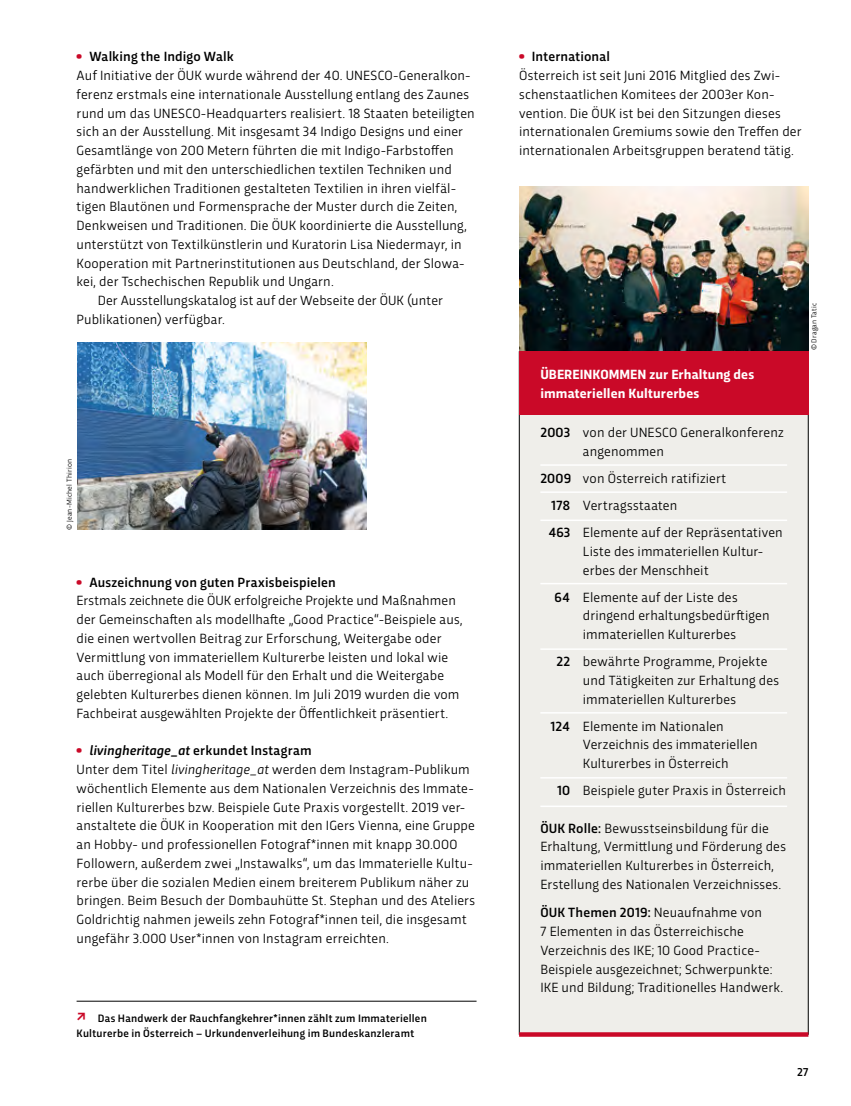
<style>
.page{position:relative;width:851px;height:1106px;background:#fff}
.page>*{position:absolute;margin:0;border:0;box-sizing:border-box;transform-origin:0 0}
.t1{font:13.95px/18.8px "Trasandina";letter-spacing:.01em;color:#000}
.t2{font:700 13.95px/18.8px "Trasandina";letter-spacing:.01em;color:#fff}
.t3{font:500 13.95px "Trasandina";letter-spacing:.01em;color:#000}
.t4{font:500 12px "Trasandina";color:#000}
.t5{font:500 11.25px/15px "Trasandina";letter-spacing:.02em;color:#000}
.t6{font:7.5px "Trasandina";letter-spacing:.025em;color:#000}
.s1{font-family:"Trasandina Ultra";font-weight:400;color:#ca0928}
.s2{font-family:"Trasandina Ultra";color:#ca0928}
.s3{font-weight:500}
.s4{font-weight:500;font-style:italic}
.s5{font-style:italic}
</style>
<div class="page">
<img style="left:519px;top:186px;width:289px;height:165px">
<img style="left:77px;top:343px;width:289px;height:187px">
<div style="left:519px;top:412px;width:289px;height:622px;background:#efeeea"></div>
<svg style="left:519px;top:1032px;width:289px;height:4px"></svg>
<div style="left:519px;top:351px;width:289px;height:63px;background:#ca0928"></div>
<hr style="left:540px;top:464px;width:247px;height:2px;background:#fff">
<hr style="left:540px;top:491px;width:247px;height:2px;background:#fff">
<hr style="left:540px;top:519px;width:247px;height:2px;background:#fff">
<hr style="left:540px;top:583px;width:247px;height:1px;background:#fff">
<hr style="left:540px;top:648px;width:247px;height:2px;background:#fff">
<hr style="left:540px;top:712px;width:247px;height:1px;background:#fff">
<hr style="left:540px;top:777px;width:247px;height:1px;background:#fff">
<hr style="left:540px;top:805px;width:247px;height:2px;background:#fff">
<hr style="left:77px;top:1000px;width:399px;height:1px;background:#000">
<p class="t3" style="left:77px;top:46px;width:159px"><span class="s1">•</span> Walking the Indigo Walk</p>
<p class="t1" style="left:77px;top:65px;width:395px">Auf Initiative der ÖUK wurde während der 40. UNESCO-Generalkon-</p>
<p class="t1" style="left:77px;top:84px;width:394px">ferenz erstmals eine internationale Ausstellung entlang des Zaunes</p>
<p class="t1" style="left:77px;top:102px;width:399px">rund um das UNESCO-Headquarters realisiert. 18 Staaten beteiligten</p>
<p class="t1" style="left:77px;top:121px;width:388px">sich an der Ausstellung. Mit insgesamt 34 Indigo Designs und einer</p>
<p class="t1" style="left:77px;top:140px;width:378px">Gesamtlänge von 200 Metern führten die mit Indigo-Farbstoffen</p>
<p class="t1" style="left:77px;top:159px;width:376px">gefärbten und mit den unterschiedlichen textilen Techniken und</p>
<p class="t1" style="left:77px;top:177px;width:381px">handwerklichen Traditionen gestalteten Textilien in ihren vielfäl-</p>
<p class="t1" style="left:77px;top:196px;width:382px">tigen Blautönen und Formensprache der Muster durch die Zeiten,</p>
<p class="t1" style="left:77px;top:215px;width:392px">Denkweisen und Traditionen. Die ÖUK koordinierte die Ausstellung,</p>
<p class="t1" style="left:77px;top:234px;width:386px">unterstützt von Textilkünstlerin und Kuratorin Lisa Niedermayr, in</p>
<p class="t1" style="left:77px;top:252px;width:389px">Kooperation mit Partnerinstitutionen aus Deutschland, der Slowa-</p>
<p class="t1" style="left:77px;top:271px;width:259px">kei, der Tschechischen Republik und Ungarn.</p>
<p class="t1" style="left:98px;top:290px;width:346px">Der Ausstellungskatalog ist auf der Webseite der ÖUK (unter</p>
<p class="t1" style="left:77px;top:309px;width:150px">Publikationen) verfügbar.</p>
<p class="t6" style="left:64px;top:530px;width:72px;rotate:-90deg">© Jean-Michel Thirion</p>
<p class="t1" style="left:77px;top:571px;width:387px"><span class="s2">•</span> <span class="s3">Auszeichnung von guten Praxisbeispielen<br></span>Erstmals zeichnete die ÖUK erfolgreiche Projekte und Maßnahmen der Gemeinschaften als modellhafte „Good Practice“-Beispiele aus, die einen wertvollen Beitrag zur Erforschung, Weitergabe oder Vermittlung von immateriellem Kulturerbe leisten und lokal wie auch überregional als Modell für den Erhalt und die Weitergabe gelebten Kulturerbes dienen können. Im Juli 2019 wurden die vom Fachbeirat ausgewählten Projekte der Öffentlichkeit präsentiert.</p>
<p class="t1" style="left:77px;top:740px;width:400px"><span class="s2">•</span> <span class="s4">livingheritage_at</span> <span class="s3">erkundet Instagram<br></span>Unter dem Titel <span class="s5">livingheritage_at</span> werden dem Instagram-Publikum wöchentlich Elemente aus dem Nationalen Verzeichnis des Immate&shy;riellen Kulturerbes bzw. Beispiele Gute Praxis vorgestellt. 2019 ver&shy;anstaltete die ÖUK in Kooperation mit den IGers Vienna, eine Gruppe an Hobby- und professionellen Fotograf*innen mit knapp 30.000<br>Followern, außerdem zwei „Instawalks“, um das Immaterielle Kultu&shy;rerbe über die sozialen Medien einem breiterem Publikum näher zu bringen. Beim Besuch der Dombauhütte St. Stephan und des Ateliers Goldrichtig nahmen jeweils zehn Fotograf*innen teil, die insgesamt ungefähr 3.000 User*innen von Instagram erreichten.</p>
<p class="t5" style="left:77px;top:1009px;width:352px;text-indent:21px">Das Handwerk der Rauchfangkehrer*innen zählt zum Immateriellen<br>Kulturerbe in Österreich – Urkundenverleihung im Bundeskanzleramt</p>
<p class="t1" style="left:519px;top:46px;width:284px"><span class="s2">•</span> <span class="s3">International<br></span>Österreich ist seit Juni 2016 Mitglied des Zwi&shy;schenstaatlichen Komitees der 2003er Kon&shy;vention. Die ÖUK ist bei den Sitzungen dieses internationalen Gremiums sowie den Treffen der internationalen Arbeitsgruppen beratend tätig.</p>
<p class="t2" style="left:540px;top:364px;width:215px">ÜBEREINKOMMEN zur Erhaltung des immateriellen Kulturerbes</p>
<p class="t1" style="left:583px;top:422px;width:202px;text-indent:-42px"><span class="s3">2003</span> von der UNESCO Generalkonferenz angenommen</p>
<p class="t1" style="left:548px;top:464px;width:236px;line-height:27px;text-indent:-8px"><span class="s3">2009</span> von Österreich ratifiziert<br><span class="s3">178</span> Vertragsstaaten<br><span class="s3">463</span> Elemente auf der Repräsentativen</p>
<p class="t1" style="left:583px;top:540px;width:182px">Liste des immateriellen Kultur&shy;erbes der Menschheit</p>
<p class="t1" style="left:583px;top:586px;width:188px;text-indent:-28px"><span class="s3">64</span> Elemente auf der Liste des dringend erhaltungsbedürftigen immateriellen Kulturerbes</p>
<p class="t1" style="left:583px;top:651px;width:198px;text-indent:-26px"><span class="s3">22</span> bewährte Programme, Projekte und Tätigkeiten zur Erhaltung des immateriellen Kulturerbes</p>
<p class="t1" style="left:583px;top:715px;width:176px;text-indent:-32px"><span class="s3">124</span> Elemente im Nationalen<br>Verzeichnis des immateriellen<br>Kulturerbes in Österreich</p>
<p class="t1" style="left:557px;top:780px;width:230px"><span class="s3">10</span> Beispiele guter Praxis in Österreich</p>
<p class="t1" style="left:540px;top:817px;width:247px"><span class="s3">ÖUK Rolle:</span> Bewusstseinsbildung für die Erhaltung, Vermittlung und Förderung des immateriellen Kulturerbes in Österreich, Erstellung des Nationalen Verzeichnisses.</p>
<p class="t1" style="left:540px;top:902px;width:244px"><span class="s3">ÖUK Themen 2019:</span> Neuaufnahme von<br>7 Elementen in das Österreichische Verzeichnis des IKE; 10 Good Practice-Beispiele ausgezeichnet; Schwerpunkte:<br>IKE und Bildung; Traditionelles Handwerk.</p>
<p class="t6" style="left:808px;top:350px;width:49px;rotate:-90deg">© Dragan Tatic</p>
<p class="t4" style="left:797px;top:1063px;width:13px">27</p>
</div>
